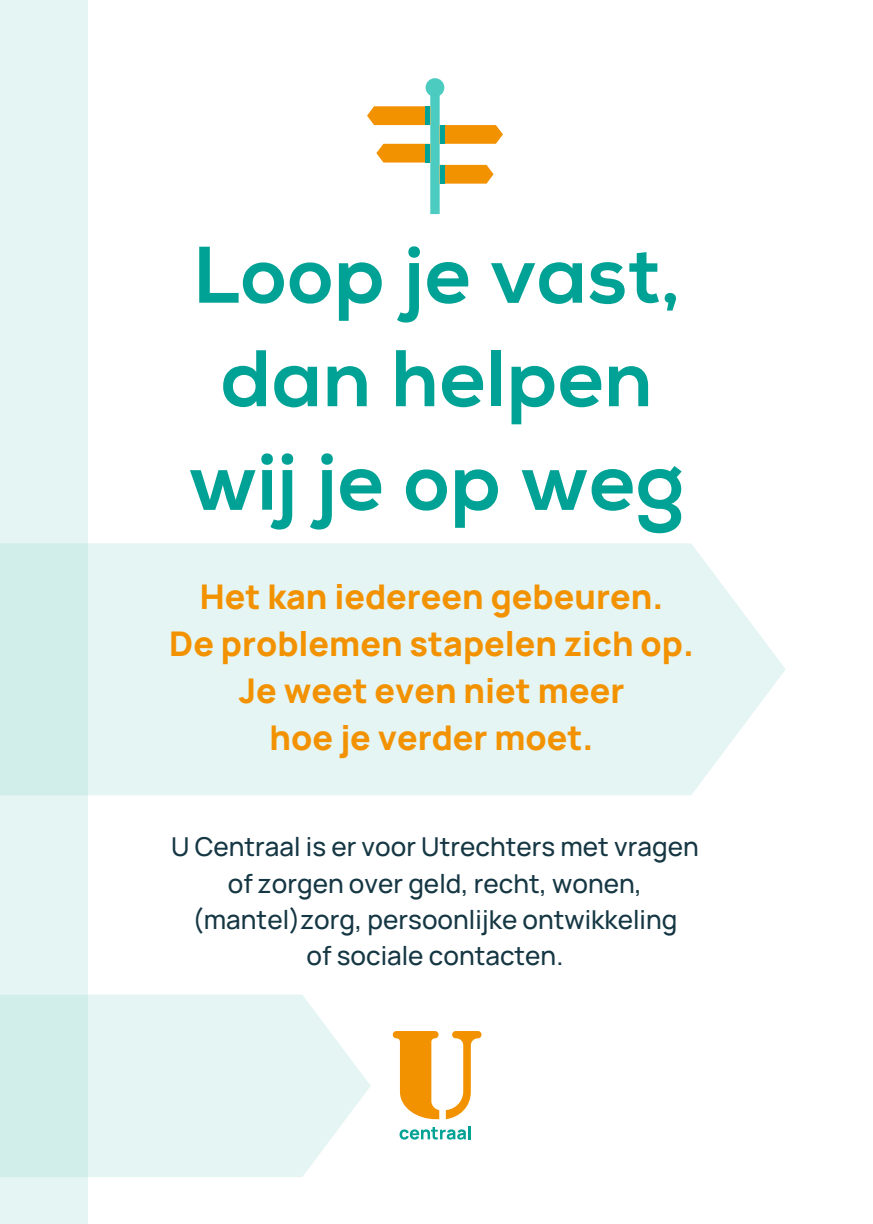
<style>
.page{position:relative;width:873px;height:1224px;background:#fff}
.page>*{position:absolute;margin:0;border:0;box-sizing:border-box;transform-origin:0 0}
.t1{font:800 80px/103.6px "Nexa";color:#00a295;text-align:center}
.t2{font:800 34px/47px "Manrope";color:#f39200;text-align:center}
.t3{font:500 26px "Manrope";color:#153743}
</style>
<div class="page">
<div style="left:87px;top:543px;width:699px;height:252px;background:#e4f5f3"></div>
<svg style="left:400px;top:1126px;width:71px;height:14px"></svg>
<svg style="left:446px;top:1031px;width:36px;height:88px"></svg>
<svg style="left:393px;top:1031px;width:46px;height:88px"></svg>
<svg style="left:367px;top:78px;width:136px;height:136px"></svg>
<hr style="left:426px;top:106px;width:4px;height:19px;background:#00a295">
<hr style="left:426px;top:144px;width:4px;height:19px;background:#00a295">
<hr style="left:440px;top:125px;width:4px;height:19px;background:#00a295">
<hr style="left:440px;top:165px;width:4px;height:19px;background:#00a295">
<svg style="left:87px;top:995px;width:284px;height:182px;background:#e6f6f4"></svg>
<div style="left:0;top:0;width:87px;height:1224px;background:linear-gradient(to right,#ddf3f0,#ddf3f0)"></div>
<p class="t1" style="left:189px;top:235px;width:498px">Loop je vast, dan helpen wij je op weg</p>
<p class="t2" style="left:169px;top:573px;width:526px">Het kan iedereen gebeuren.<br>De problemen stapelen zich op.<br>Je weet even niet meer<br>hoe je verder moet.</p>
<h1 class="t3" style="left:171px;top:829px;width:529px">U Centraal is er voor Utrechters met vragen</h1>
<h2 class="t3" style="left:228px;top:865px;width:416px">of zorgen over geld, recht, wonen,</h2>
<p class="t3" style="left:193px;top:901px;width:486px">(mantel)zorg, persoonlijke ontwikkeling</p>
<p class="t3" style="left:307px;top:937px;width:258px">of sociale contacten.</p>
</div>
